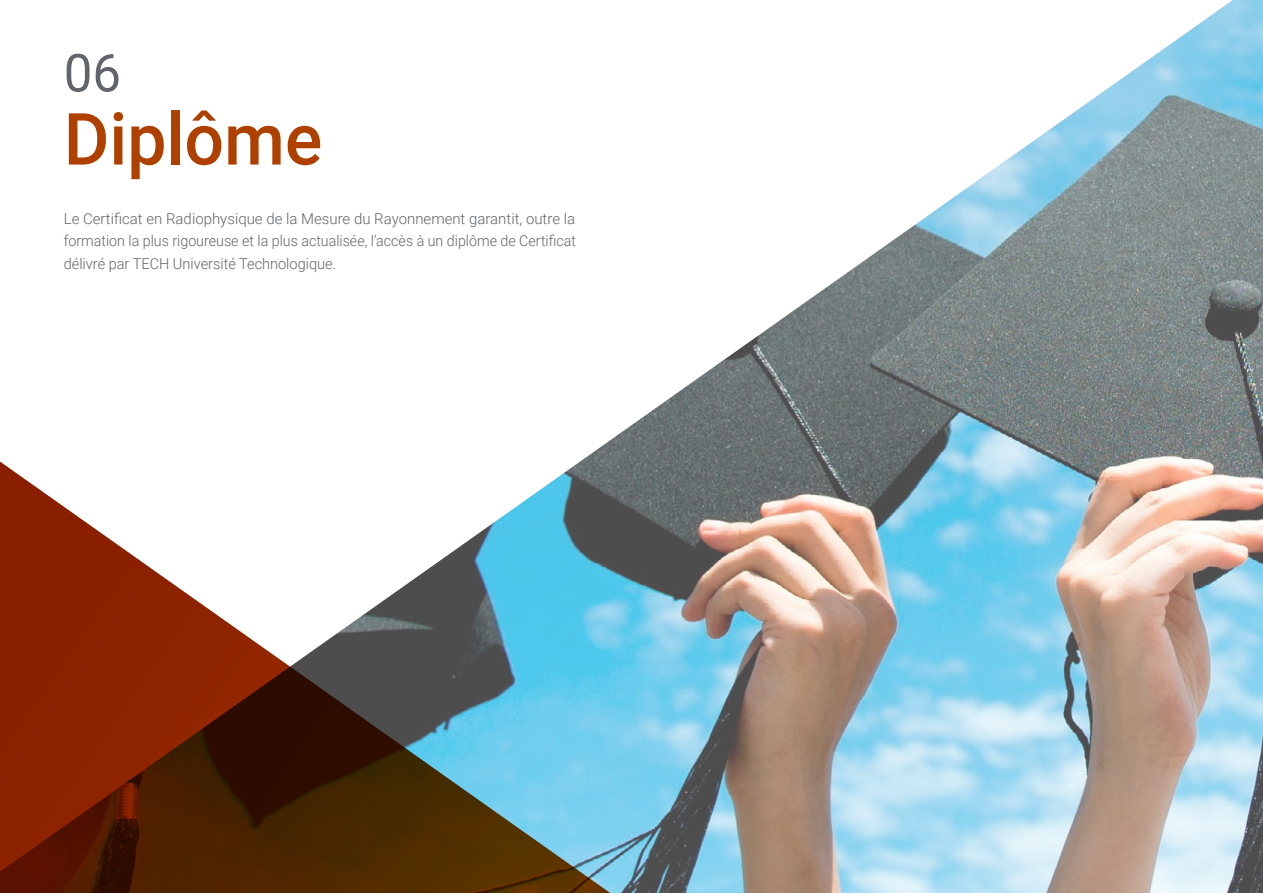
<style>
.page{position:relative;width:1263px;height:893px;background:#fff}
.page>*{position:absolute;margin:0;border:0;box-sizing:border-box;transform-origin:0 0}
.t1{font:500 72px "Roboto";color:#ae4000}
.t2{font:52.5px "Roboto";color:#61646a}
.t3{font:300 15px/22.5px "Roboto";color:#61646a;text-align:justify}
</style>
<div class="page">
<img style="left:602px;top:0;width:661px;height:893px">
<svg style="left:0;top:446px;width:640px;height:447px"></svg>
<h2 class="t2" style="left:64px;top:36px;width:59px">06</h2>
<h1 class="t1" style="left:64px;top:89px;width:260px">Diplôme</h1>
<p class="t3" style="left:64px;top:207px;width:514px">Le Certificat en Radiophysique de la Mesure du Rayonnement garantit, outre la formation la plus rigoureuse et la plus actualisée, l’accès à un diplôme de Certificat délivré par TECH Université Technologique.</p>
</div>
